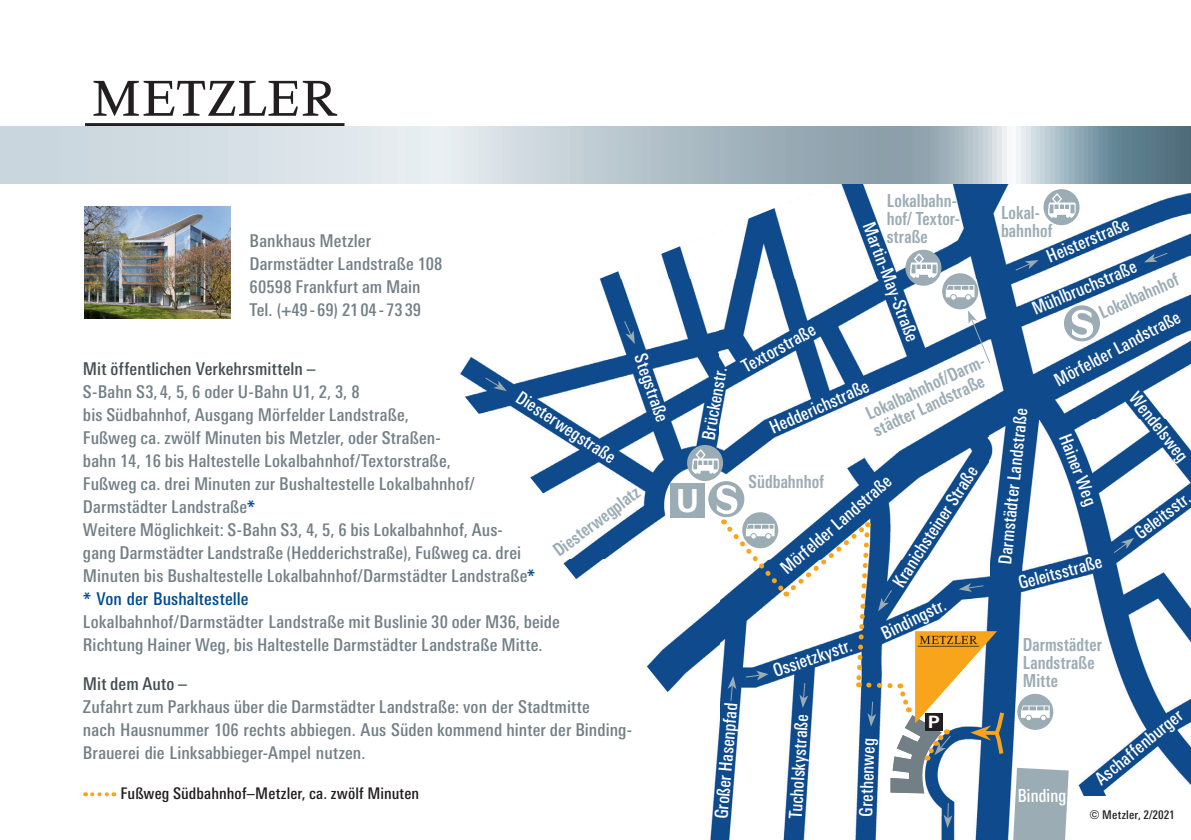
<style>
.page{position:relative;width:1191px;height:840px;background:#fff}
.page>*{position:absolute;margin:0;border:0;box-sizing:border-box;transform-origin:0 0}
.t1{font:700 31.6px "Linotype Univers Basic";color:#fff;scale:.91 1}
.t2{font:500 condensed 18px "Linotype Univers";color:#fff;scale:.93 1}
.t3{font:700 condensed 18px/18px "Linotype Univers";letter-spacing:.005em;color:#9bacb4;scale:.91 1}
.t4{font:500 condensed 17.6px/23px "Linotype Univers";letter-spacing:.005em;color:#727f86}
.t5{font:500 condensed 17.6px "Linotype Univers";letter-spacing:.005em;color:#434d51}
.t6{font:700 17px "Linotype Univers Basic";color:#fff;scale:1.06 1}
.t7{font:500 condensed 16px "Linotype Univers";letter-spacing:.005em;color:#231f20}
.t8{font:500 condensed 12px "Linotype Univers";letter-spacing:.015em;color:#231f20}
.s1{font-size:20px;color:#004a8d}
.s2{color:#004a8d}
</style>
<div class="page">
<img style="left:460px;top:183px;width:731px;height:656px">
<div style="left:709px;top:482px;width:34px;height:34px;background:#9bacb4;border-radius:50%"></div>
<div style="left:708px;top:481px;width:36px;height:36px;border:2px solid #9bacb4;border-radius:50%"></div>
<img style="left:710px;top:482px;width:32px;height:33px;border-radius:16px">
<div style="left:709px;top:481px;width:34px;height:35px;border:2px solid #9bacb4;border-radius:50%"></div>
<svg style="left:688px;top:445px;width:34px;height:34px"></svg>
<div style="left:687px;top:444px;width:36px;height:36px;border:2px solid #9bacb4;border-radius:50%"></div>
<img style="left:689px;top:446px;width:32px;height:33px;border-radius:16px">
<div style="left:688px;top:445px;width:34px;height:35px;border:2px solid #9bacb4;border-radius:50%"></div>
<div style="left:1065px;top:306px;width:34px;height:34px;background:#9bacb4;border-radius:50%"></div>
<div style="left:1064px;top:305px;width:36px;height:36px;border:2px solid #9bacb4;border-radius:50%"></div>
<img style="left:1066px;top:307px;width:32px;height:32px;border-radius:16px">
<div style="left:1065px;top:306px;width:34px;height:34px;border:2px solid #9bacb4;border-radius:50%"></div>
<div style="left:943px;top:274px;width:34px;height:34px;background:#9bacb4;border-radius:50%"></div>
<div style="left:942px;top:273px;width:36px;height:36px;border:2px solid #9bacb4;border-radius:50%"></div>
<div style="left:943px;top:274px;width:34px;height:34px;border:2px solid #9bacb4;border-radius:50%"></div>
<svg style="left:945px;top:285px;width:29px;height:15px"></svg>
<svg style="left:92px;top:792px;width:22px;height:3px"></svg>
<svg style="left:968px;top:310px;width:23px;height:54px"></svg>
<div style="left:1071px;top:795px;width:120px;height:44px;background:#fff"></div>
<svg style="left:1112px;top:537px;width:22px;height:19px"></svg>
<svg style="left:1143px;top:251px;width:25px;height:11px"></svg>
<div style="left:670px;top:483px;width:34px;height:34px;background:#9bacb4"></div>
<div style="left:906px;top:250px;width:34px;height:34px;background:#9bacb4;border-radius:50%"></div>
<div style="left:905px;top:249px;width:36px;height:36px;border:2px solid #9bacb4;border-radius:50%"></div>
<img style="left:907px;top:251px;width:32px;height:33px;border-radius:16px">
<div style="left:906px;top:250px;width:34px;height:35px;border:2px solid #9bacb4;border-radius:50%"></div>
<div style="left:743px;top:513px;width:34px;height:34px;background:#9bacb4;border-radius:50%"></div>
<div style="left:742px;top:512px;width:36px;height:36px;border:2px solid #9bacb4;border-radius:50%"></div>
<div style="left:743px;top:513px;width:34px;height:34px;border:2px solid #9bacb4;border-radius:50%"></div>
<svg style="left:460px;top:414px;width:226px;height:425px"></svg>
<svg style="left:416px;top:183px;width:418px;height:146px"></svg>
<img style="left:84px;top:206px;width:146px;height:113px">
<svg style="left:85px;top:81px;width:259px;height:45px"></svg>
<svg style="left:0;top:126px;width:1191px;height:57px;background:#b8c7ce"></svg>
<div style="left:1044px;top:190px;width:34px;height:34px;background:#9bacb4;border-radius:50%"></div>
<div style="left:1043px;top:189px;width:36px;height:36px;border:2px solid #9bacb4;border-radius:50%"></div>
<img style="left:1045px;top:191px;width:32px;height:32px;border-radius:16px">
<div style="left:1044px;top:190px;width:34px;height:34px;border:2px solid #9bacb4;border-radius:50%"></div>
<svg style="left:1014px;top:258px;width:24px;height:17px"></svg>
<svg style="left:623px;top:320px;width:12px;height:24px"></svg>
<svg style="left:460px;top:373px;width:88px;height:160px"></svg>
<svg style="left:722px;top:519px;width:346px;height:320px"></svg>
<div style="left:925px;top:712px;width:18px;height:18px;background:#231f20"></div>
<p class="t4" style="left:249px;top:229px;width:194px">Bankhaus Metzler<br>Darmstädter Landstraße 108<br>60598 Frankfurt am Main<br>Tel. (+49 - 69) 21 04 - 73 39</p>
<p class="t2" style="left:650px;top:351px;width:78px;rotate:71deg">Stegstraße</p>
<p class="t5" style="left:83px;top:358px;width:234px">Mit öffentlichen Verkehrsmitteln –</p>
<p class="t4" style="left:83px;top:379px;width:478px">S-Bahn S3, 4, 5, 6 oder U-Bahn U1, 2, 3, 8<br>bis Südbahnhof, Ausgang Mörfelder Landstraße,<br>Fußweg ca. zwölf Minuten bis Metzler, oder Straßen-<br>bahn 14, 16 bis Haltestelle Lokalbahnhof/Textorstraße,<br>Fußweg ca. drei Minuten zur Bushaltestelle Lokalbahnhof/ Darmstädter Landstraße<span class="s1">*<br></span>Weitere Möglichkeit: S-Bahn S3, 4, 5, 6 bis Lokalbahnhof, Aus-<br>gang Darmstädter Landstraße (Hedderichstraße), Fußweg ca. drei Minuten bis Bushaltestelle Lokalbahnhof/Darmstädter Landstraße<span class="s1">*<br>*</span> <span class="s2">Von der Bushaltestelle<br></span>Lokalbahnhof/Darmstädter Landstraße mit Buslinie 30 oder M36, beide Richtung Hainer Weg, bis Haltestelle Darmstädter Landstraße Mitte.</p>
<p class="t5" style="left:83px;top:673px;width:106px">Mit dem Auto –</p>
<p class="t4" style="left:83px;top:694px;width:550px">Zufahrt zum Parkhaus über die Darmstädter Landstraße: von der Stadtmitte<br>nach Hausnummer 106 rechts abbiegen. Aus Süden kommend hinter der Binding-<br>Brauerei die Linksabbieger-Ampel nutzen.</p>
<p class="t2" style="left:523px;top:387px;width:125px;rotate:33deg">Diesterwegstraße</p>
<p class="t3" style="left:550px;top:544px;width:115px;rotate:-37deg">Diesterwegplatz</p>
<p class="t7" style="left:120px;top:783px;width:300px">Fußweg Südbahnhof–Metzler, ca. zwölf Minuten</p>
<p class="t2" style="left:697px;top:437px;width:80px;rotate:-80deg">Brückenstr.</p>
<h1 class="t1" style="left:676px;top:481px;width:27px">U</h1>
<p class="t3" style="left:887px;top:191px;width:82px">Lokalbahn&shy;hof/ Textor&shy;straße</p>
<p class="t2" style="left:878px;top:219px;width:137px;rotate:69deg">Martin-May-Straße</p>
<p class="t2" style="left:738px;top:358px;width:89px;rotate:-29deg">Textorstraße</p>
<p class="t3" style="left:863px;top:406px;width:144px;rotate:-25deg">Lokalbahnhof/Darm - städter Landstraße</p>
<p class="t2" style="left:766px;top:418px;width:116px;rotate:-24deg">Hedderichstraße</p>
<p class="t2" style="left:888px;top:579px;width:152px;rotate:-57deg">Kranichsteiner Straße</p>
<p class="t3" style="left:748px;top:472px;width:84px">Südbahnhof</p>
<p class="t2" style="left:776px;top:562px;width:152px;rotate:-41deg">Mörfelder Landstraße</p>
<p class="t2" style="left:770px;top:660px;width:90px;rotate:-19deg">Ossietzkystr.</p>
<p class="t2" style="left:878px;top:624px;width:76px;rotate:-26deg">Bindingstr.</p>
<p class="t2" style="left:710px;top:817px;width:126px;rotate:-85deg">Großer Hasenpfad</p>
<p class="t2" style="left:784px;top:817px;width:114px;rotate:-86deg">Tucholskystraße</p>
<p class="t2" style="left:855px;top:815px;width:86px;rotate:-88deg">Grethenweg</p>
<p class="t6" style="left:928px;top:711px;width:13px">P</p>
<p class="t3" style="left:1001px;top:203px;width:58px">Lokal&shy;bahnhof</p>
<p class="t2" style="left:1043px;top:247px;width:96px;rotate:-23deg">Heisterstraße</p>
<p class="t2" style="left:1028px;top:299px;width:122px;rotate:-23deg">Mühlbruchstraße</p>
<p class="t3" style="left:1096px;top:305px;width:95px;rotate:-24deg">Lokalbahnhof</p>
<p class="t2" style="left:1050px;top:372px;width:152px;rotate:-28deg">Mörfelder Landstraße</p>
<p class="t2" style="left:994px;top:562px;width:170px;rotate:-84deg">Darmstädter Landstraße</p>
<p class="t2" style="left:1074px;top:430px;width:82px;rotate:69deg">Hainer Weg</p>
<p class="t2" style="left:1016px;top:572px;width:94px;rotate:-15deg">Geleitsstraße</p>
<p class="t3" style="left:1022px;top:635px;width:88px">Darmstädter<br>Landstraße<br>Mitte</p>
<p class="t2" style="left:1141px;top:387px;width:91px;rotate:52deg">Wendelsweg</p>
<p class="t2" style="left:1130px;top:526px;width:71px;rotate:-37deg">Geleitsstr.</p>
<p class="t2" style="left:1017px;top:785px;width:54px;rotate:-1deg">Binding</p>
<p class="t2" style="left:1090px;top:772px;width:117px;rotate:-39deg">Aschaffenburger</p>
<p class="t8" style="left:1089px;top:807px;width:86px">© Metzler, 2/2021</p>
</div>
